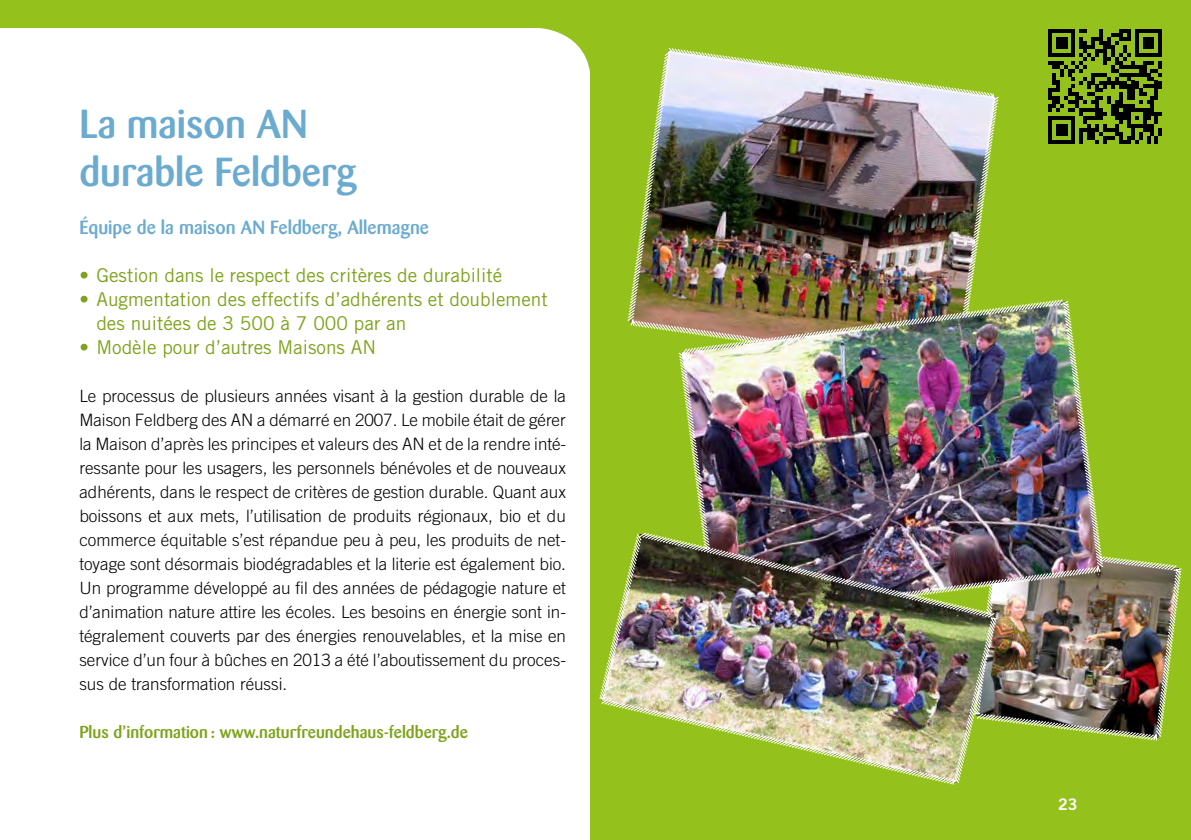
<style>
.page{position:relative;width:1191px;height:840px;background:#fff}
.page>*{position:absolute;margin:0;border:0;box-sizing:border-box;transform-origin:0 0}
.Überschrift_1{font:500 40px/48px "Barmeno Pro";color:#6babd0}
.Fließtext_Punktelis{font:19px/24px "Trade Gothic LT Pro";color:#7ca319}
.Organisation{font:500 19px "Barmeno Pro";color:#6babd0}
.Fließtext_1__Zeile{font:300 17px/24px "Trade Gothic LT Pro";color:#000;text-align:justify}
.Infos_Links{font:500 17px "Barmeno Pro";color:#7ca319}
.t1{font:16px "Trade Gothic Bold Two";color:#fff}
</style>
<div class="page">
<div style="left:591px;top:0;width:600px;height:839px;background:#94c11c"></div>
<div style="left:0;top:0;width:1191px;height:28px;background:#94c11c"></div>
<img style="left:627px;top:47px;width:372px;height:285px">
<svg style="left:540px;top:28px;width:107px;height:56px"></svg>
<svg style="left:1048px;top:29px;width:114px;height:115px"></svg>
<img style="left:998px;top:556px;width:184px;height:185px">
<img style="left:677px;top:298px;width:427px;height:325px">
<img style="left:599px;top:531px;width:399px;height:254px">
<p class="Überschrift_1" style="left:79px;top:100px;width:278px">La maison AN durable Feldberg</p>
<p class="Organisation" style="left:79px;top:214px;width:351px">Équipe de la maison AN Feldberg, Allemagne</p>
<p class="Fließtext_Punktelis" style="left:79px;top:262px;width:424px">• Gestion dans le respect des critères de durabilité</p>
<p class="Fließtext_Punktelis" style="left:96px;top:286px;width:453px;text-indent:-17px">• Augmentation des effectifs d’adhérents et doublement des nuitées de 3 500 à 7 000 par an</p>
<p class="Fließtext_Punktelis" style="left:79px;top:334px;width:298px">• Modèle pour d’autres Maisons AN</p>
<p class="Fließtext_1__Zeile" style="left:79px;top:383px;width:488px">Le processus de plusieurs années visant à la gestion durable de la Maison Feldberg des AN a démarré en 2007. Le mobile était de gérer la Maison d’après les principes et valeurs des AN et de la rendre inté&shy;ressante pour les usagers, les personnels bénévoles et de nouveaux adhérents, dans le respect de critères de gestion durable. Quant aux boissons et aux mets, l’utilisation de produits régionaux, bio et du commerce équitable s’est répandue peu à peu, les produits de net&shy;toyage sont désormais biodégradables et la literie est également bio.<br>Un programme développé au fil des années de pédagogie nature et d’animation nature attire les écoles. Les besoins en énergie sont in&shy;tégralement couverts par des énergies renouvelables, et la mise en service d’un four à bûches en 2013 a été l’aboutissement du proces&shy;sus de transformation réussi.</p>
<p class="Infos_Links" style="left:79px;top:720px;width:390px">Plus d’information: www.naturfreundehaus-feldberg.de</p>
<p class="t1" style="left:1058px;top:794px;width:21px">23</p>
</div>
